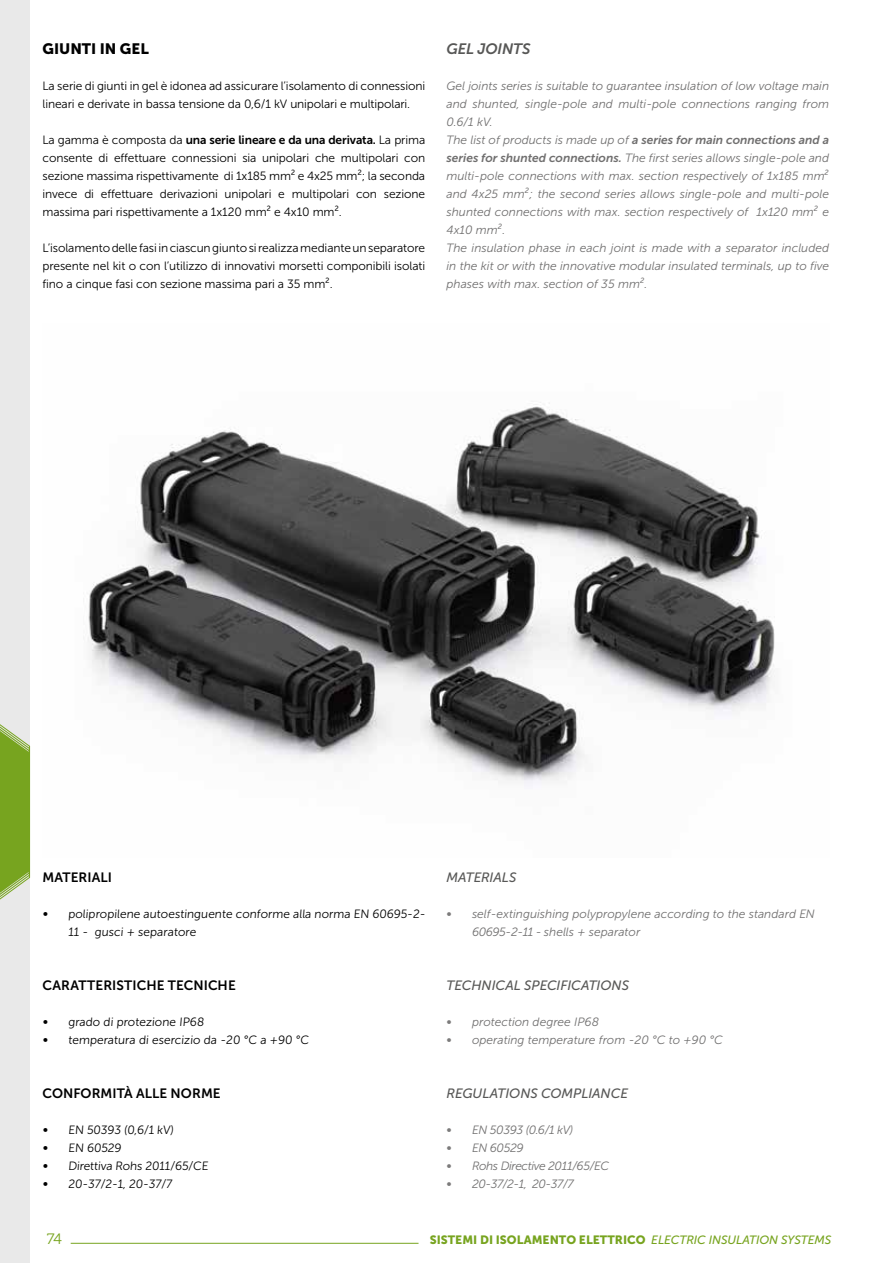
<style>
.page{position:relative;width:893px;height:1263px;background:#fff}
.page>*{position:absolute;margin:0;border:0;box-sizing:border-box;transform-origin:0 0}
.t1{font:15px "Museo Sans 900";color:#000}
.t2{font:italic 15px "Museo Sans 700";letter-spacing:-.01em;color:#575756}
.t3{font:15px "Museo 300";color:#77a41f}
.t4{font:italic 13.5px "Museo Sans 500";letter-spacing:-.005em;color:#575756}
.t5{font:13.5px "Museo Sans 700";letter-spacing:.005em;color:#000}
.t6{font:12px/18px "Museo Sans 300";letter-spacing:-.01em;color:#000}
.t7{font:italic 12px/18px "Museo Sans 300";color:#706f6f}
.t8{font:italic 12px "Museo Sans 700";color:#706f6f}
.t9{font:12px "Museo Sans 700";letter-spacing:-.01em;color:#000}
.t10{font:12px "Museo Sans 900";color:#77a41f}
.t11{font:italic 12px "Museo Sans 300";letter-spacing:-.035em;color:#706f6f}
.s1{font-family:"Museo Sans 300"}
.s2{font-family:"Museo Sans 700"}
.s3{font-family:"DIN";font-weight:500}
.s4{font-size:13.5px;color:#7c7b7b}
.s5{font-family:"Museo Sans 500";font-style:italic}
</style>
<div class="page">
<hr style="left:71px;top:1243px;width:347px;height:1px;background:#77a41f">
<div style="left:0;top:0;width:30px;height:1263px;background:#e9e9e9"></div>
<svg style="left:0;top:724px;width:30px;height:176px;background:#89ae3f"></svg>
<img style="left:88px;top:402px;width:687px;height:384px">
<p class="t1" style="left:43px;top:40px;width:108px">GIUNTI IN GEL</p>
<p class="t6" style="left:43px;top:77px;width:384px">La serie di giunti in gel è idonea ad assicurare l’isolamento di connessioni lineari e derivate in bassa tensione da 0,6/1 kV unipolari e multipolari.</p>
<p class="t9" style="left:43px;top:133px;width:384px"><span class="s1">La gamma è composta da</span> una serie lineare e da una derivata. <span class="s1">La prima</span></p>
<p class="t6" style="left:43px;top:149px;width:384px;text-align:justify">consente di effettuare connessioni sia unipolari che multipolari con sezione massima rispettivamente di 1x185 mm² e 4x25 mm²; la seconda invece di effettuare derivazioni unipolari e multipolari con sezione massima pari rispettivamente a 1x120 mm² e 4x10 mm².</p>
<p class="t6" style="left:43px;top:239px;width:384px;text-align:justify">L’isolamento delle fasi in ciascun giunto si realizza mediante un separatore presente nel kit o con l’utilizzo di innovativi morsetti componibili isolati fino a cinque fasi con sezione massima pari a 35 mm².</p>
<p class="t2" style="left:446px;top:40px;width:85px">GEL JOINTS</p>
<p class="t7" style="left:446px;top:77px;width:384px;text-align:justify">Gel joints series is suitable to guarantee insulation of low voltage main and shunted, single-pole and multi-pole connections ranging from 0.6/1 kV.</p>
<p class="t8" style="left:446px;top:133px;width:384px"><span class="s1">The list of products is made up of</span> a series for main connections and a</p>
<p class="t7" style="left:446px;top:149px;width:384px"><span class="s2">series for shunted connections.</span> The first series allows single-pole and multi-pole connections with max. section respectively of 1x185 mm² and 4x25 mm²; the second series allows single-pole and multi-pole shunted connections with max. section respectively of 1x120 mm² e 4x10 mm².<br>The insulation phase in each joint is made with a separator included in the kit or with the innovative modular insulated terminals, up to five phases with max. section of 35 mm².</p>
<p class="t5" style="left:43px;top:870px;width:71px">MATERIALI</p>
<p class="t6" style="left:68px;top:905px;width:360px;text-indent:-26px"><span class="s3">•</span> polipropilene autoestinguente conforme alla norma EN 60695-2-<br>11 - gusci + separatore</p>
<p class="t5" style="left:43px;top:978px;width:195px">CARATTERISTICHE TECNICHE</p>
<p class="t6" style="left:43px;top:1013px;width:164px"><span class="s3">•</span> grado di protezione IP68</p>
<p class="t6" style="left:43px;top:1031px;width:269px"><span class="s3">•</span> temperatura di esercizio da -20 °C a +90 °C</p>
<p class="t5" style="left:43px;top:1086px;width:180px">CONFORMITÀ ALLE NORME</p>
<p class="t6" style="left:43px;top:1121px;width:134px"><span class="s3">•</span> EN 50393 (0,6/1 kV)</p>
<p class="t6" style="left:43px;top:1139px;width:82px"><span class="s3">•</span> EN 60529</p>
<p class="t6" style="left:43px;top:1157px;width:168px"><span class="s3">•</span> Direttiva Rohs 2011/65/CE</p>
<p class="t6" style="left:43px;top:1175px;width:132px"><span class="s3">•</span> 20-37/2-1, 20-37/7</p>
<p class="t4" style="left:446px;top:870px;width:71px">MATERIALS</p>
<p class="t7" style="left:472px;top:905px;width:344px;text-indent:-26px"><span class="s4">•</span> self-extinguishing polypropylene according to the standard EN<br>60695-2-11 - shells + separator</p>
<p class="t4" style="left:446px;top:978px;width:184px">TECHNICAL SPECIFICATIONS</p>
<p class="t7" style="left:446px;top:1013px;width:154px"><span class="s4">•</span> protection degree IP68</p>
<p class="t7" style="left:446px;top:1031px;width:278px"><span class="s4">•</span> operating temperature from -20 °C to +90 °C</p>
<p class="t4" style="left:446px;top:1086px;width:183px">REGULATIONS COMPLIANCE</p>
<p class="t11" style="left:446px;top:1123px;width:128px"><span class="s4">•</span> EN 50393 (0.6/1 kV)</p>
<p class="t7" style="left:446px;top:1139px;width:79px"><span class="s4">•</span> EN 60529</p>
<p class="t11" style="left:446px;top:1159px;width:164px"><span class="s4">•</span> Rohs Directive 2011/65/EC</p>
<p class="t7" style="left:446px;top:1175px;width:129px"><span class="s4">•</span> 20-37/2-1, 20-37/7</p>
<p class="t3" style="left:47px;top:1230px;width:17px">74</p>
<p class="t10" style="left:430px;top:1233px;width:403px">SISTEMI DI ISOLAMENTO ELETTRICO <span class="s5">ELECTRIC INSULATION SYSTEMS</span></p>
</div>
